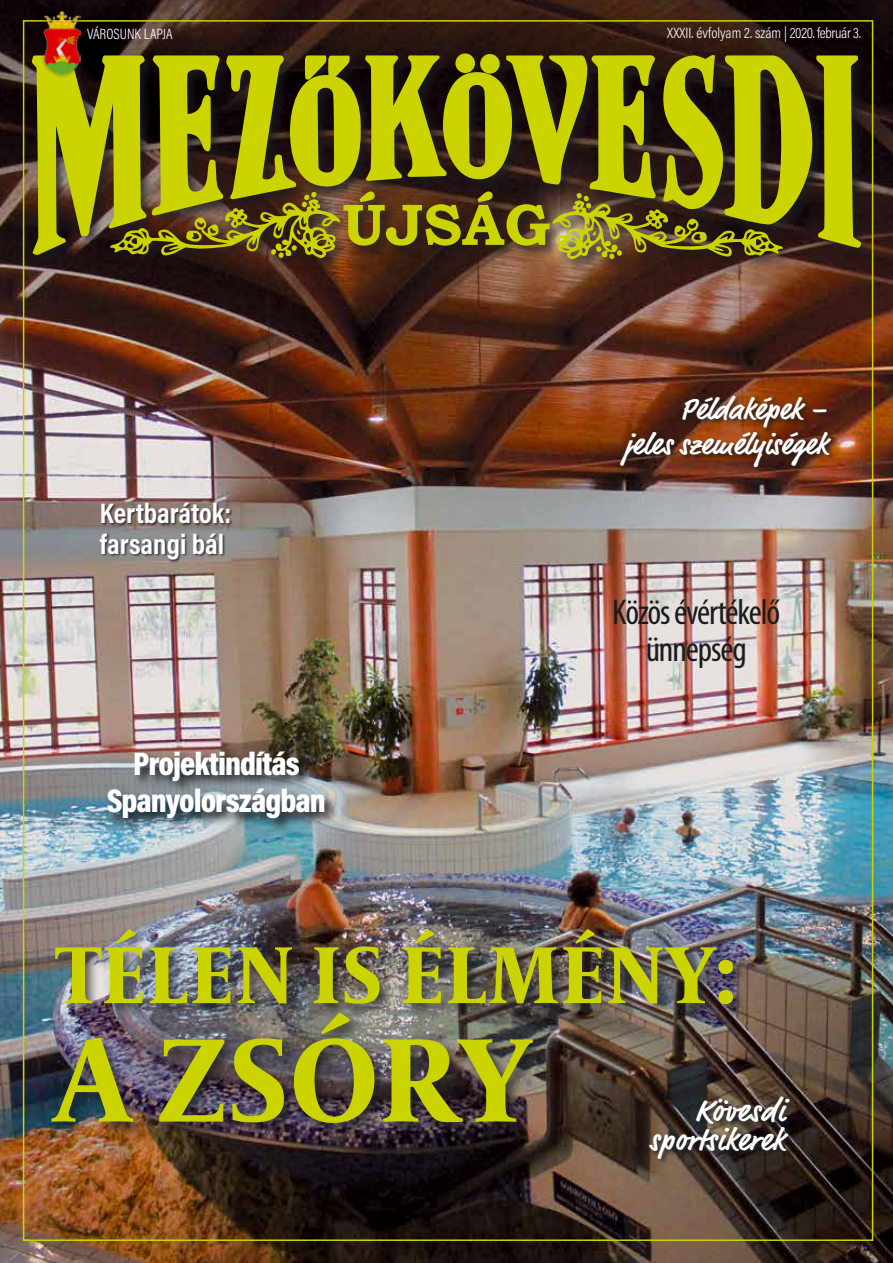
<style>
.page{position:relative;width:893px;height:1263px;background:#fff}
.page>*{position:absolute;margin:0;border:0;box-sizing:border-box;transform-origin:0 0}
.t1{font:700 121.5px "Capitolium News 2";letter-spacing:.01em;color:#cbd400}
.t2{font:700 82.5px "Capitolium News 2";letter-spacing:.01em;color:#cbd400}
.t3{font:condensed 36px/37.5px "Myriad Pro";letter-spacing:-.03em;color:#1b1c20;text-align:center}
.t4{font:900 33px/37.5px "Acumin Pro Cond";letter-spacing:-.03em;color:#fff;text-align:center}
.t5{font:700 31.5px/28.5px "Market Pro";letter-spacing:.03em;color:#fff;text-align:right}
.t6{font:700 30px/34.5px "Market Pro";letter-spacing:.01em;color:#fff;text-align:right}
.t7{font:700 28.5px/30.5px "Acumin Pro Cond";color:#fff}
.t8{font:300 15px "Acumin Pro Cond";color:#fff}
</style>
<div class="page">
<img style="left:0;top:0;width:893px;height:1263px">
<div style="left:30px;top:52px;width:845px;height:221px;background:#1b1c20;opacity:.75"></div>
<svg style="left:31px;top:47px;width:830px;height:213px;background:#79740d"></svg>
<div style="left:39px;top:7px;width:46px;height:72px;background:#1b1c20;opacity:.5"></div>
<img style="left:43px;top:11px;width:38px;height:65px">
<div style="left:619px;top:395px;width:219px;height:79px;background:#1b1c20;opacity:.85"></div>
<img style="left:106px;top:749px;width:232px;height:84px">
<div style="left:100px;top:503px;width:133px;height:60px;background:#1b1c20;opacity:.75"></div>
<div style="left:48px;top:926px;width:700px;height:213px;background:#1b1c20;opacity:.75"></div>
<div style="left:648px;top:1096px;width:149px;height:70px;background:#1b1c20;opacity:.85"></div>
<p class="t8" style="left:87px;top:24px;width:87px">VÁROSUNK LAPJA</p>
<p class="t8" style="left:667px;top:24px;width:195px">XXXII. évfolyam 2. szám | 2020. február 3.</p>
<h3 class="t7" style="left:100px;top:497px;width:133px">Kertbarátok: farsangi bál</h3>
<h3 class="t4" style="left:107px;top:744px;width:221px">Projektindítás<br>Spanyolországban</h3>
<h3 class="t6" style="left:625px;top:393px;width:204px">Példaképek –<br>jeles személyiségek</h3>
<h3 class="t3" style="left:612px;top:593px;width:169px">Közös évértékelő ünnepség</h3>
<h2 class="t2" style="left:56px;top:916px;width:681px">TÉLEN IS ÉLMÉNY:</h2>
<h1 class="t1" style="left:56px;top:993px;width:474px">A ZSÓRY</h1>
<h3 class="t5" style="left:650px;top:1098px;width:136px">Kövesdi sportsikerek</h3>
</div>
